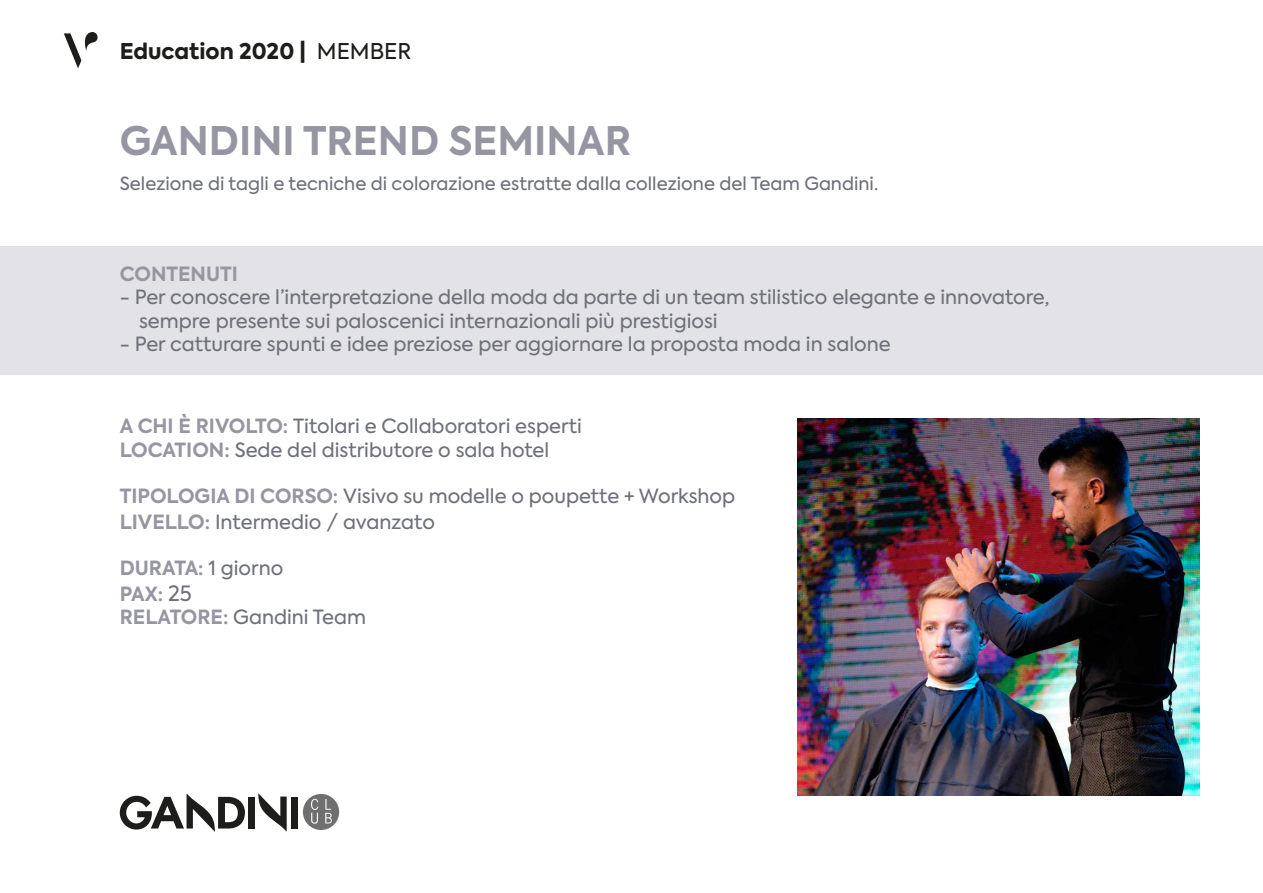
<style>
.page{position:relative;width:1263px;height:893px;background:#fff}
.page>*{position:absolute;margin:0;border:0;box-sizing:border-box;transform-origin:0 0}
.t1{font:700 39.15px "Axiforma";color:#9695a2}
.t2{font:800 21.6px "Axiforma";color:#1d1d1b}
.t3{font:19.5px/23.4px "Axiforma";color:#6e707a}
.t4{font:700 19.5px/25.2px "Axiforma";color:#9695a2}
.t5{font:18px "Axiforma";color:#6e707a}
.s1{font-weight:400}
.s2{font-weight:700;color:#9695a2}
.s3{font-weight:400;color:#6e707a}
.s4{font-weight:400;font-size:21px;color:#6e707a}
</style>
<div class="page">
<svg style="left:64px;top:32px;width:34px;height:36px"></svg>
<img style="left:797px;top:418px;width:402px;height:378px">
<div style="left:303px;top:794px;width:36px;height:36px;background:#706f6f;border-radius:50%"></div>
<svg style="left:311px;top:799px;width:7px;height:25px"></svg>
<svg style="left:325px;top:799px;width:7px;height:24px"></svg>
<svg style="left:258px;top:793px;width:29px;height:39px"></svg>
<div style="left:291px;top:797px;width:7px;height:31px;background:#1d1d1b"></div>
<div style="left:249px;top:797px;width:6px;height:31px;background:#1d1d1b"></div>
<svg style="left:120px;top:793px;width:125px;height:39px"></svg>
<div style="left:0;top:247px;width:1263px;height:128px;background:#e3e2e6"></div>
<p class="t2" style="left:120px;top:36px;width:293px">Education 2020 | <span class="s1">MEMBER</span></p>
<h1 class="t1" style="left:120px;top:115px;width:513px">GANDINI TREND SEMINAR</h1>
<p class="t5" style="left:120px;top:172px;width:760px">Selezione di tagli e tecniche di colorazione estratte dalla collezione del Team Gandini.</p>
<p class="t4" style="left:120px;top:262px;width:120px">CONTENUTI</p>
<p class="t3" style="left:139px;top:286px;width:912px;text-indent:-19px">- Per conoscere l’interpretazione della moda da parte di un team stilistico elegante e innovatore, sempre presente sui paloscenici internazionali più prestigiosi</p>
<p class="t3" style="left:120px;top:333px;width:772px">- Per catturare spunti e idee preziose per aggiornare la proposta moda in salone</p>
<p class="t3" style="left:120px;top:415px;width:464px"><span class="s2">A CHI È RIVOLTO:</span> Titolari e Collaboratori esperti<br><span class="s2">LOCATION:</span> Sede del distributore o sala hotel</p>
<p class="t3" style="left:120px;top:484px;width:617px;line-height:25.2px"><span class="s2">TIPOLOGIA DI CORSO:</span> Visivo su modelle o poupette + Workshop<br><span class="s2">LIVELLO:</span> Intermedio / avanzato</p>
<p class="t4" style="left:120px;top:556px;width:165px">DURATA: <span class="s3">1 giorno<br></span>PAX: <span class="s4">25</span></p>
<p class="t3" style="left:120px;top:606px;width:248px"><span class="s2">RELATORE:</span> Gandini Team</p>
</div>
